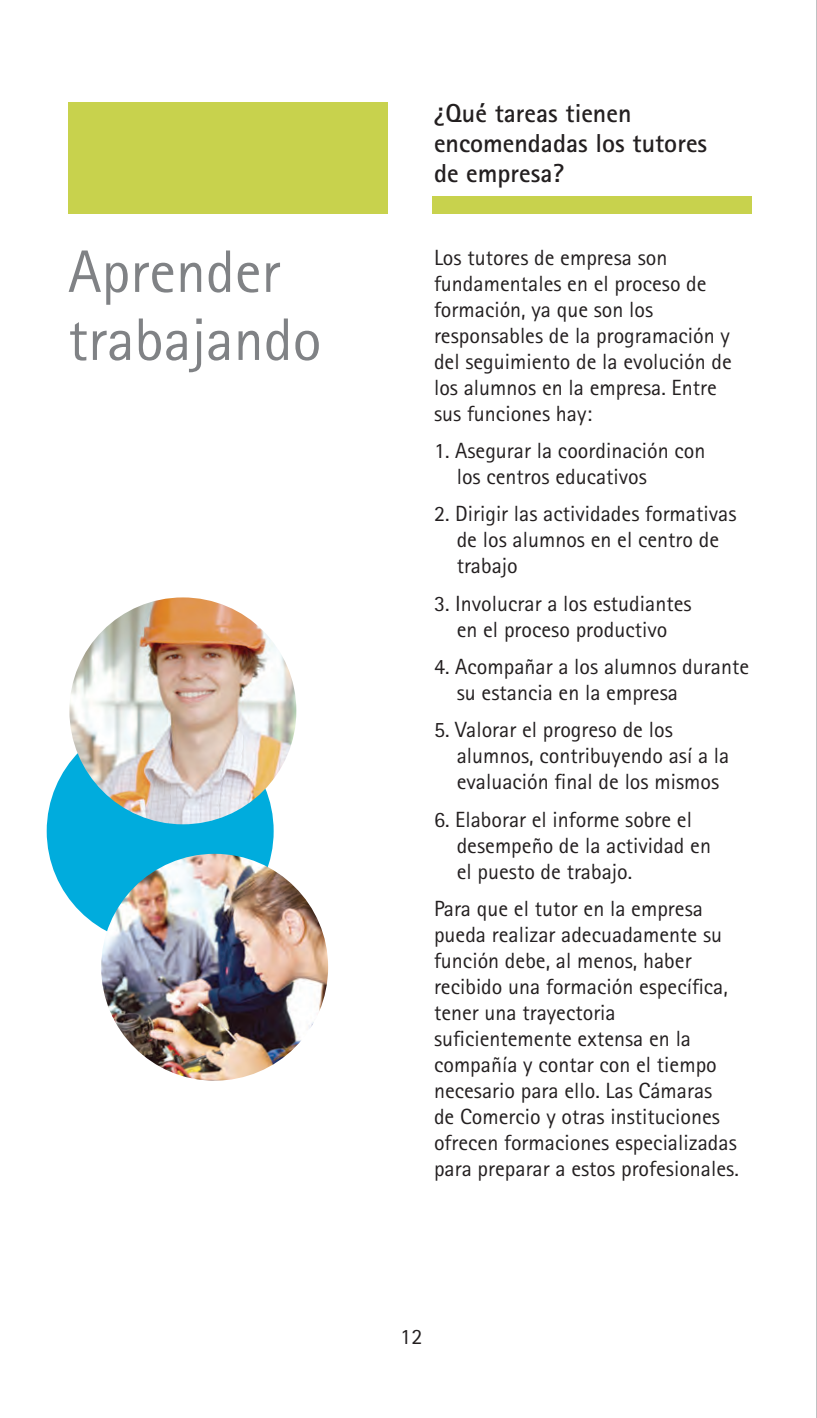
<style>
.page{position:relative;width:817px;height:1418px;background:#fff}
.page>*{position:absolute;margin:0;border:0;box-sizing:border-box;transform-origin:0 0}
.t1{font:60px/68px "Rotis Sans Serif";color:#808285}
.t2{font:700 26px/30px "Rotis Sans Serif";color:#231f20}
.t3{font:22px/26px "Rotis Sans Serif";color:#231f20}
</style>
<div class="page">
<hr style="left:816px;top:0;width:1px;height:1417px;background:#848689">
<div style="left:68px;top:103px;width:319px;height:111px;background:#c8d24d"></div>
<div style="left:432px;top:197px;width:319px;height:17px;background:#c8d24d"></div>
<div style="left:47px;top:717px;width:226px;height:227px;background:#00acdd;border-radius:50%"></div>
<img style="left:69px;top:597px;width:227px;height:227px;border-radius:113px">
<img style="left:101px;top:853px;width:227px;height:227px;border-radius:113px">
<h1 class="t1" style="left:68px;top:237px;width:255px">Aprender trabajando</h1>
<p class="t2" style="left:434px;top:98px;width:274px">¿Qué tareas tienen encomendadas los tutores de empresa?</p>
<p class="t3" style="left:434px;top:244px;width:299px">Los tutores de empresa son fundamentales en el proceso de formación, ya que son los responsables de la programación y del seguimiento de la evolución de los alumnos en la empresa. Entre sus funciones hay:</p>
<p class="t3" style="left:456px;top:437px;width:250px;text-indent:-23px">1. Asegurar la coordinación con los centros educativos</p>
<p class="t3" style="left:456px;top:500px;width:281px;text-indent:-23px">2. Dirigir las actividades formativas de los alumnos en el centro de trabajo</p>
<p class="t3" style="left:434px;top:590px;width:259px;text-align:center">3. Involucrar a los estudiantes en el proceso productivo</p>
<p class="t3" style="left:456px;top:653px;width:294px;text-indent:-23px">4. Acompañar a los alumnos durante su estancia en la empresa</p>
<p class="t3" style="left:456px;top:717px;width:274px;text-indent:-23px">5. Valorar el progreso de los alumnos, contribuyendo así a la evaluación final de los mismos</p>
<p class="t3" style="left:456px;top:806px;width:256px;text-indent:-23px">6. Elaborar el informe sobre el desempeño de la actividad en el puesto de trabajo.</p>
<p class="t3" style="left:434px;top:895px;width:306px">Para que el tutor en la empresa pueda realizar adecuadamente su función debe, al menos, haber recibido una formación específica, tener una trayectoria suficientemente extensa en la compañía y contar con el tiempo necesario para ello. Las Cámaras<br>de Comercio y otras instituciones ofrecen formaciones especializadas para preparar a estos profesionales.</p>
<p class="t3" style="left:400px;top:1323px;width:23px">12</p>
</div>
